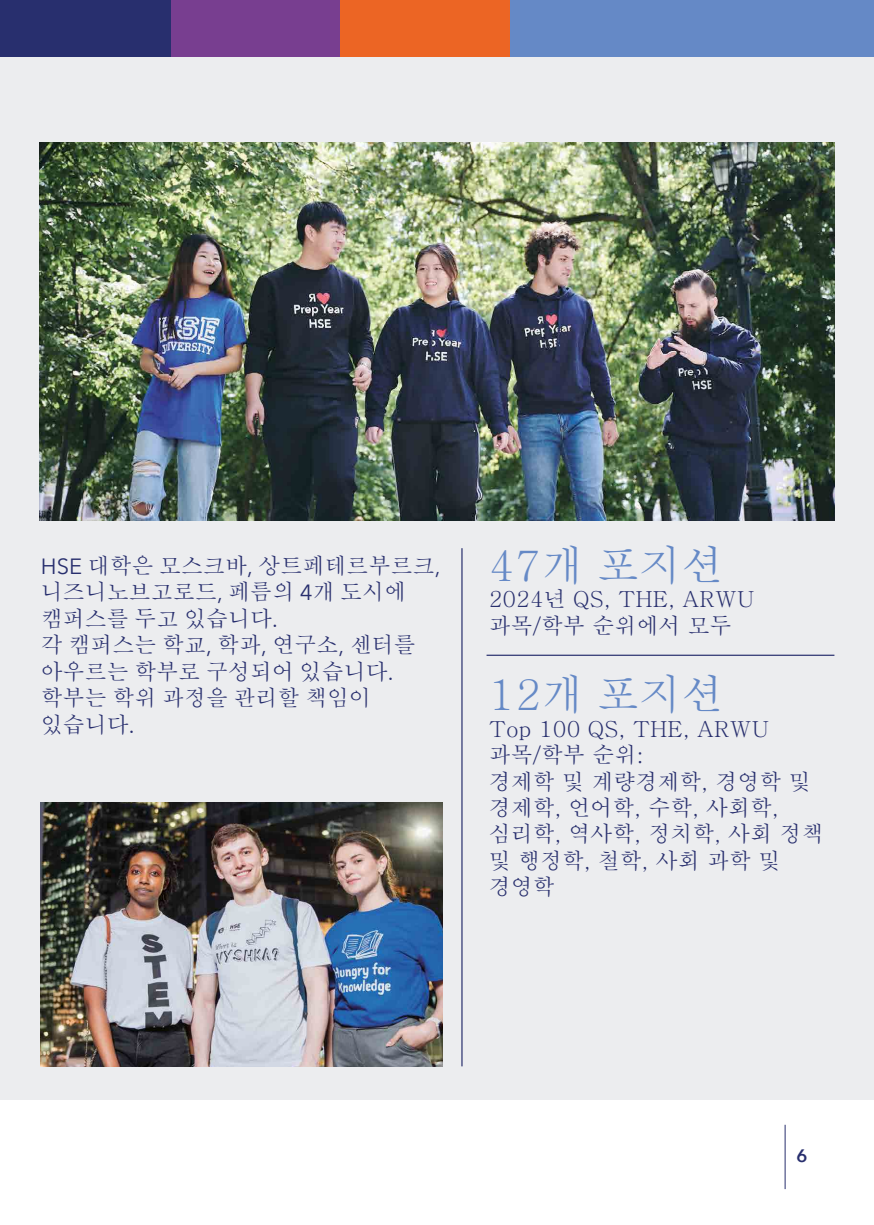
<style>
.page{position:relative;width:874px;height:1225px;background:#fff}
.page>*{position:absolute;margin:0;border:0;box-sizing:border-box;transform-origin:0 0}
.t1{font:500 42px "Adobe Myungjo Std";color:#6589c6}
.t2{font:500 22px/26.4px "Adobe Myungjo Std";color:#282f6e}
.t3{font:600 18px "Avenir Next";color:#282f6e}
.s1{font-family:"Avenir Next";font-weight:400}
</style>
<div class="page">
<hr style="left:784px;top:1124px;width:1px;height:65px;background:#282f6e">
<div style="left:0;top:48px;width:873px;height:1052px;background:#ecedef"></div>
<img style="left:40px;top:802px;width:402px;height:264px">
<img style="left:40px;top:142px;width:793px;height:378px">
<hr style="left:461px;top:548px;width:1px;height:518px;background:#282f6e">
<hr style="left:486px;top:654px;width:348px;height:2px;background:#282f6e">
<div style="left:339px;top:0;width:171px;height:57px;background:#ec6524"></div>
<div style="left:169px;top:0;width:170px;height:57px;background:#783e90"></div>
<div style="left:0;top:0;width:170px;height:57px;background:#282f6e"></div>
<div style="left:510px;top:0;width:363px;height:57px;background:#6589c6"></div>
<p class="t2" style="left:41px;top:553px;width:401px"><span class="s1">HSE</span> 대학은 모스크바<span class="s1">,</span> 상트페테르부르크<span class="s1">, </span>니즈니노브고로드<span class="s1">,</span> 페름의 <span class="s1">4</span>개 도시에 캠퍼스를 두고 있습니다<span class="s1">.<br></span>각 캠퍼스는 학교<span class="s1">,</span> 학과<span class="s1">,</span> 연구소<span class="s1">,</span> 센터를 아우르는 학부로 구성되어 있습니다<span class="s1">. </span>학부는 학위 과정을 관리할 책임이 있습니다<span class="s1">.</span></p>
<h1 class="t1" style="left:488px;top:543px;width:236px">47개 포지션</h1>
<p class="t2" style="left:488px;top:586px;width:267px">2024년 QS, THE, ARWU 과목/학부 순위에서 모두</p>
<h1 class="t1" style="left:488px;top:673px;width:236px">12개 포지션</h1>
<p class="t2" style="left:488px;top:715px;width:336px">Top 100 QS, THE, ARWU 과목/학부 순위:<br>경제학 및 계량경제학, 경영학 및 경제학, 언어학, 수학, 사회학, 심리학, 역사학, 정치학, 사회 정책 및 행정학, 철학, 사회 과학 및 경영학</p>
<p class="t3" style="left:796px;top:1140px;width:12px">6</p>
</div>
